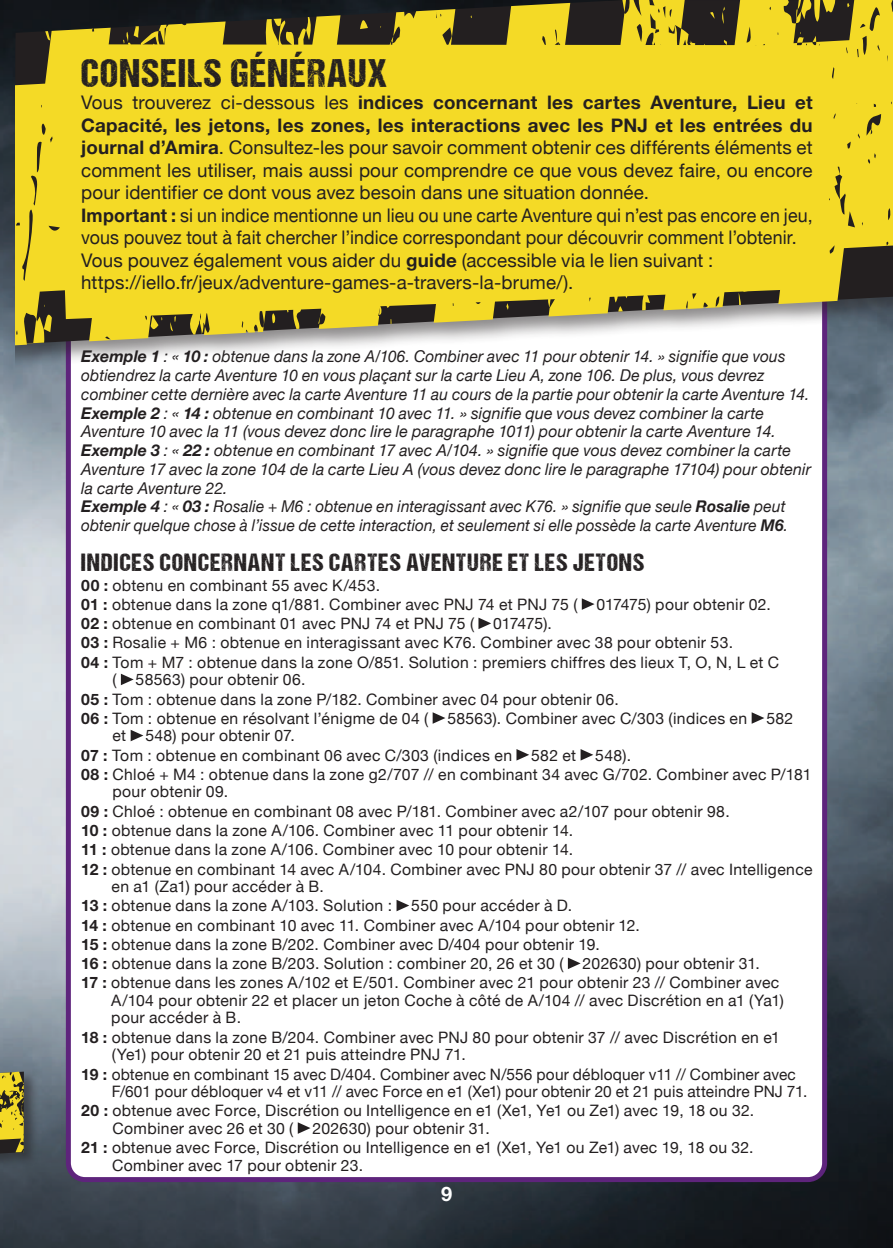
<style>
.page{position:relative;width:893px;height:1248px;background:#fff}
.page>*{position:absolute;margin:0;border:0;box-sizing:border-box;transform-origin:0 0}
.t1{font:40px "DCC Ash";letter-spacing:.04em;color:#231f20}
.t2{font:25px "DCC Ash";letter-spacing:.05em;color:#231f20}
.t3{font:700 20px "Helvetica Neue LT Std";color:#fff}
.t4{font:18.75px/22.5px "Helvetica Neue";letter-spacing:.005em;color:#231f20}
.t5{font:700 18.75px/22.5px "Helvetica Neue LT Std";letter-spacing:.015em;color:#231f20}
.t6{font:italic 16.25px/18.8px "Helvetica Neue";letter-spacing:.01em;color:#231f20}
.t7{font:15.75px/19.2px "Helvetica Neue";letter-spacing:.02em;color:#231f20}
.s1{font-family:"Helvetica Neue";font-weight:400}
.s2{font-family:"Helvetica Neue LT Std";font-weight:700}
</style>
<div class="page">
<img style="left:0;top:344px;width:893px;height:903px">
<div style="left:68px;top:68px;width:757px;height:1111px;background:#fff;border-radius:17px"></div>
<div style="left:16px;top:0;width:877px;height:456px;background:#231f20;opacity:.52"></div>
<svg style="left:16px;top:0;width:877px;height:435px"></svg>
<div style="left:57px;top:44px;width:775px;height:275px;background:#f4da26"></div>
<div style="left:0;top:1069px;width:39px;height:178px;background:#231f20;opacity:.52"></div>
<svg style="left:0;top:1071px;width:25px;height:176px;background:#6b683a"></svg>
<svg style="left:582px;top:598px;width:13px;height:11px"></svg>
<svg style="left:478px;top:617px;width:13px;height:12px"></svg>
<svg style="left:121px;top:673px;width:13px;height:12px"></svg>
<svg style="left:433px;top:712px;width:12px;height:11px"></svg>
<svg style="left:752px;top:712px;width:12px;height:11px"></svg>
<svg style="left:131px;top:730px;width:12px;height:11px"></svg>
<svg style="left:516px;top:749px;width:13px;height:11px"></svg>
<svg style="left:581px;top:749px;width:12px;height:11px"></svg>
<svg style="left:397px;top:900px;width:12px;height:11px"></svg>
<svg style="left:568px;top:957px;width:13px;height:12px"></svg>
<svg style="left:298px;top:1122px;width:12px;height:11px"></svg>
<h1 class="t1" style="left:81px;top:51px;width:307px">CONSEILS GÉNÉRAUX</h1>
<p class="t5" style="left:81px;top:91px;width:733px"><span class="s1">Vous trouverez ci-dessous les</span> indices concernant les cartes Aventure, Lieu et<br>Capacité, les jetons, les zones, les interactions avec les PNJ et les entrées du</p>
<p class="t4" style="left:81px;top:136px;width:733px"><span class="s2">journal d’Amira</span>. Consultez-les pour savoir comment obtenir ces différents éléments et comment les utiliser, mais aussi pour comprendre ce que vous devez faire, ou encore pour identifier ce dont vous avez besoin dans une situation donnée.<br><span class="s2">Important :</span> si un indice mentionne un lieu ou une carte Aventure qui n’est pas encore en jeu, vous pouvez tout à fait chercher l’indice correspondant pour découvrir comment l’obtenir.<br>Vous pouvez également vous aider du <span class="s2">guide</span> (accessible via le lien suivant : https://iello.fr/jeux/adventure-games-a-travers-la-brume/).</p>
<p class="t6" style="left:81px;top:347px;width:731px"><span class="s2">Exemple 1</span> : « <span class="s2">10 :</span> obtenue dans la zone A/106. Combiner avec 11 pour obtenir 14. » signifie que vous obtiendrez la carte Aventure 10 en vous plaçant sur la carte Lieu A, zone 106. De plus, vous devrez combiner cette dernière avec la carte Aventure 11 au cours de la partie pour obtenir la carte Aventure 14.<br><span class="s2">Exemple 2</span> : « <span class="s2">14 :</span> obtenue en combinant 10 avec 11. » signifie que vous devez combiner la carte Aventure 10 avec la 11 (vous devez donc lire le paragraphe 1011) pour obtenir la carte Aventure 14.<br><span class="s2">Exemple 3</span> : « <span class="s2">22 :</span> obtenue en combinant 17 avec A/104. » signifie que vous devez combiner la carte Aventure 17 avec la zone 104 de la carte Lieu A (vous devez donc lire le paragraphe 17104) pour obtenir la carte Aventure 22.<br><span class="s2">Exemple 4</span> : « <span class="s2">03 :</span> Rosalie + M6 : obtenue en interagissant avec K76. » signifie que seule <span class="s2">Rosalie</span> peut obtenir quelque chose à l’issue de cette interaction, et seulement si elle possède la carte Aventure <span class="s2">M6</span>.</p>
<h2 class="t2" style="left:81px;top:549px;width:565px">INDICES CONCERNANT LES CARTES AVENTURE ET LES JETONS</h2>
<p class="t7" style="left:81px;top:575px;width:700px"><span class="s2">00 :</span> obtenu en combinant 55 avec K/453.<br><span class="s2">01 :</span> obtenue dans la zone q1/881. Combiner avec PNJ 74 et PNJ 75 ( 017475) pour obtenir 02.<br><span class="s2">02 :</span> obtenue en combinant 01 avec PNJ 74 et PNJ 75 ( 017475).<br><span class="s2">03 :</span> Rosalie + M6 : obtenue en interagissant avec K76. Combiner avec 38 pour obtenir 53.<br><span class="s2">04 :</span> Tom + M7 : obtenue dans la zone O/851. Solution : premiers chiffres des lieux T, O, N, L et C</p>
<p class="t7" style="left:81px;top:669px;width:714px;text-indent:31px">( 58563) pour obtenir 06.<br><span class="s2">05 :</span> Tom : obtenue dans la zone P/182. Combiner avec 04 pour obtenir 06.<br><span class="s2">06 :</span> Tom : obtenue en résolvant l’énigme de 04 ( 58563). Combiner avec C/303 (indices en 582</p>
<p class="t7" style="left:81px;top:725px;width:732px;text-indent:31px">et 548) pour obtenir 07.<br><span class="s2">07 :</span> Tom : obtenue en combinant 06 avec C/303 (indices en 582 et 548).<br><span class="s2">08 :</span> Chloé + M4 : obtenue dans la zone g2/707 // en combinant 34 avec G/702. Combiner avec P/181</p>
<p class="t7" style="left:81px;top:781px;width:733px;text-indent:31px">pour obtenir 09.<br><span class="s2">09 :</span> Chloé : obtenue en combinant 08 avec P/181. Combiner avec a2/107 pour obtenir 98.<br><span class="s2">10 :</span> obtenue dans la zone A/106. Combiner avec 11 pour obtenir 14.<br><span class="s2">11 :</span> obtenue dans la zone A/106. Combiner avec 10 pour obtenir 14.<br><span class="s2">12 :</span> obtenue en combinant 14 avec A/104. Combiner avec PNJ 80 pour obtenir 37 // avec Intelligence</p>
<p class="t7" style="left:81px;top:876px;width:700px;text-indent:30px">en a1 (Za1) pour accéder à B.<br><span class="s2">13 :</span> obtenue dans la zone A/103. Solution : 550 pour accéder à D.<br><span class="s2">14 :</span> obtenue en combinant 10 avec 11. Combiner avec A/104 pour obtenir 12.<br><span class="s2">15 :</span> obtenue dans la zone B/202. Combiner avec D/404 pour obtenir 19.<br><span class="s2">16 :</span> obtenue dans la zone B/203. Solution : combiner 20, 26 et 30 ( 202630) pour obtenir 31.<br><span class="s2">17 :</span> obtenue dans les zones A/102 et E/501. Combiner avec 21 pour obtenir 23 // Combiner avec</p>
<p class="t7" style="left:111px;top:991px;width:674px;line-height:17.5px">A/104 pour obtenir 22 et placer un jeton Coche à côté de A/104 // avec Discrétion en a1 (Ya1) pour accéder à B.</p>
<p class="t7" style="left:112px;top:1028px;width:670px;line-height:17.5px;text-indent:-31px"><span class="s2">18 :</span> obtenue dans la zone B/204. Combiner avec PNJ 80 pour obtenir 37 // avec Discrétion en e1 (Ye1) pour obtenir 20 et 21 puis atteindre PNJ 71.</p>
<p class="t7" style="left:112px;top:1064px;width:697px;line-height:17.5px;text-indent:-31px"><span class="s2">19 :</span> obtenue en combinant 15 avec D/404. Combiner avec N/556 pour débloquer v11 // Combiner avec<br>F/601 pour débloquer v4 et v11 // avec Force en e1 (Xe1) pour obtenir 20 et 21 puis atteindre PNJ 71.</p>
<p class="t7" style="left:112px;top:1101px;width:643px;line-height:17.5px;text-indent:-31px"><span class="s2">20 :</span> obtenue avec Force, Discrétion ou Intelligence en e1 (Xe1, Ye1 ou Ze1) avec 19, 18 ou 32.<br>Combiner avec 26 et 30 ( 202630) pour obtenir 31.</p>
<p class="t7" style="left:112px;top:1138px;width:643px;line-height:17.5px;text-indent:-31px"><span class="s2">21 :</span> obtenue avec Force, Discrétion ou Intelligence en e1 (Xe1, Ye1 ou Ze1) avec 19, 18 ou 32.<br>Combiner avec 17 pour obtenir 23.</p>
<p class="t3" style="left:441px;top:1180px;width:13px">9</p>
</div>
